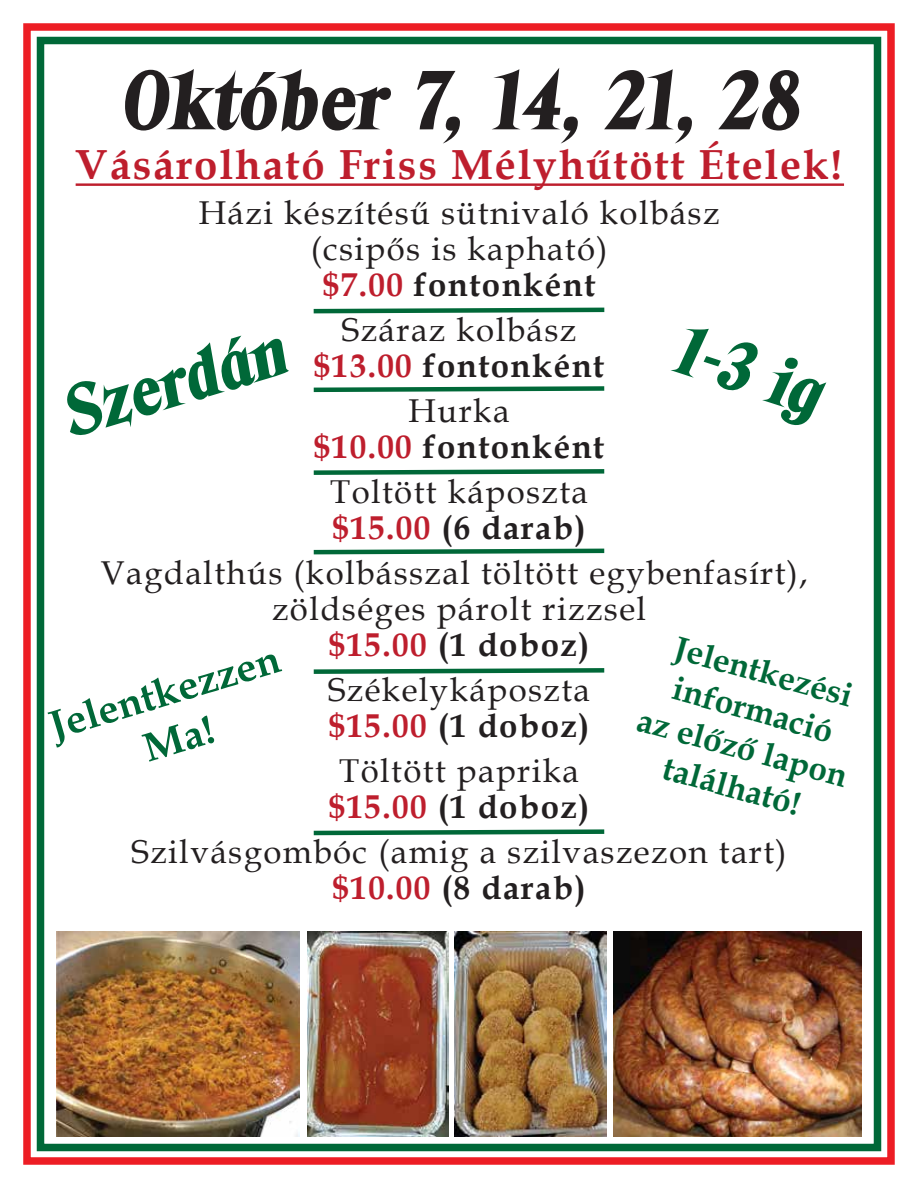
<style>
.page{position:relative;width:918px;height:1188px;background:#fff}
.page>*{position:absolute;margin:0;border:0;box-sizing:border-box;transform-origin:0 0}
.t1{font:italic 81px "Blue Ridge Heavy SF Bold";color:#231f20}
.t2{font:italic 69px "Blue Ridge Heavy SF Bold";color:#006838}
.t3{font:700 42px "Book Antiqua";letter-spacing:.045em;color:#be1e2d}
.t4{font:700 40.5px/48.8px "Book Antiqua";color:#006838;text-align:center}
.t5{font:33px/36px "Book Antiqua";letter-spacing:.045em;color:#231f20;text-align:center}
.t6{font:700 33px/39.6px "Book Antiqua";color:#006838;text-align:center}
.t7{font:700 33px/36px "Book Antiqua";letter-spacing:.045em;color:#231f20;text-align:center}
.s1{font-weight:700;color:#be1e2d}
.s2{font-weight:700}
.s3{font-weight:400}
.s4{color:#be1e2d}
</style>
<div class="page">
<div style="left:23px;top:23px;width:872px;height:1142px;border:8px solid #ed1d24"></div>
<div style="left:37px;top:37px;width:844px;height:1114px;border:8px solid #006838"></div>
<img style="left:454px;top:932px;width:152px;height:205px">
<img style="left:307px;top:932px;width:142px;height:205px">
<img style="left:57px;top:932px;width:243px;height:205px">
<img style="left:614px;top:932px;width:247px;height:205px">
<hr style="left:76px;top:183px;width:768px;height:3px;background:#be1e2d">
<svg style="left:313px;top:307px;width:292px;height:7px"></svg>
<svg style="left:313px;top:386px;width:292px;height:7px"></svg>
<svg style="left:313px;top:548px;width:292px;height:7px"></svg>
<svg style="left:313px;top:668px;width:292px;height:6px;background:#408e6a"></svg>
<svg style="left:313px;top:829px;width:292px;height:7px"></svg>
<svg style="left:313px;top:469px;width:292px;height:6px;background:#408e6a"></svg>
<h1 class="t1" style="left:119px;top:55px;width:682px">Október 7, 14, 21, 28</h1>
<p class="t3" style="left:76px;top:136px;width:768px">Vásárolható Friss Mélyhűtött Ételek!</p>
<p class="t5" style="left:199px;top:194px;width:522px">Házi készítésű sütnivaló kolbász (csipős is kapható)<br><span class="s1">$7.00</span> <span class="s2">fontonként</span></p>
<p class="t5" style="left:314px;top:311px;width:292px">Száraz kolbász <span class="s1">$13.00</span> <span class="s2">fontonként</span></p>
<p class="t7" style="left:314px;top:393px;width:292px"><span class="s3">Hurka<br></span><span class="s4">$10.00</span> fontonként</p>
<p class="t5" style="left:330px;top:473px;width:260px;text-align:left">Toltött káposzta <span class="s1">$15.00</span> <span class="s2">(6 darab)</span></p>
<p class="t5" style="left:101px;top:554px;width:708px">Vagdalthús (kolbásszal töltött egybenfasírt), zöldséges párolt rizzsel<br><span class="s1">$15.00</span> <span class="s2">(1 doboz)</span></p>
<p class="t5" style="left:328px;top:671px;width:264px;text-align:left">Székelykáposzta <span class="s1">$15.00</span> <span class="s2">(1 doboz)</span></p>
<p class="t5" style="left:329px;top:752px;width:262px">Töltött paprika <span class="s1">$15.00</span> <span class="s2">(1 doboz)</span></p>
<p class="t5" style="left:132px;top:833px;width:656px">Szilvásgombóc (amig a szilvaszezon tart) <span class="s1">$10.00</span> <span class="s2">(8 darab)</span></p>
<h2 class="t2" style="left:685px;top:308px;width:159px;rotate:18deg">1-3 ig</h2>
<h2 class="t2" style="left:53px;top:377px;width:231px;rotate:-17deg">Szerdán</h2>
<p class="t6" style="left:666px;top:623px;width:218px;rotate:16deg">Jelentkezési informació<br>az előző lapon található!</p>
<p class="t4" style="left:43px;top:703px;width:240px;rotate:-17deg">Jelentkezzen<br>Ma!</p>
</div>
